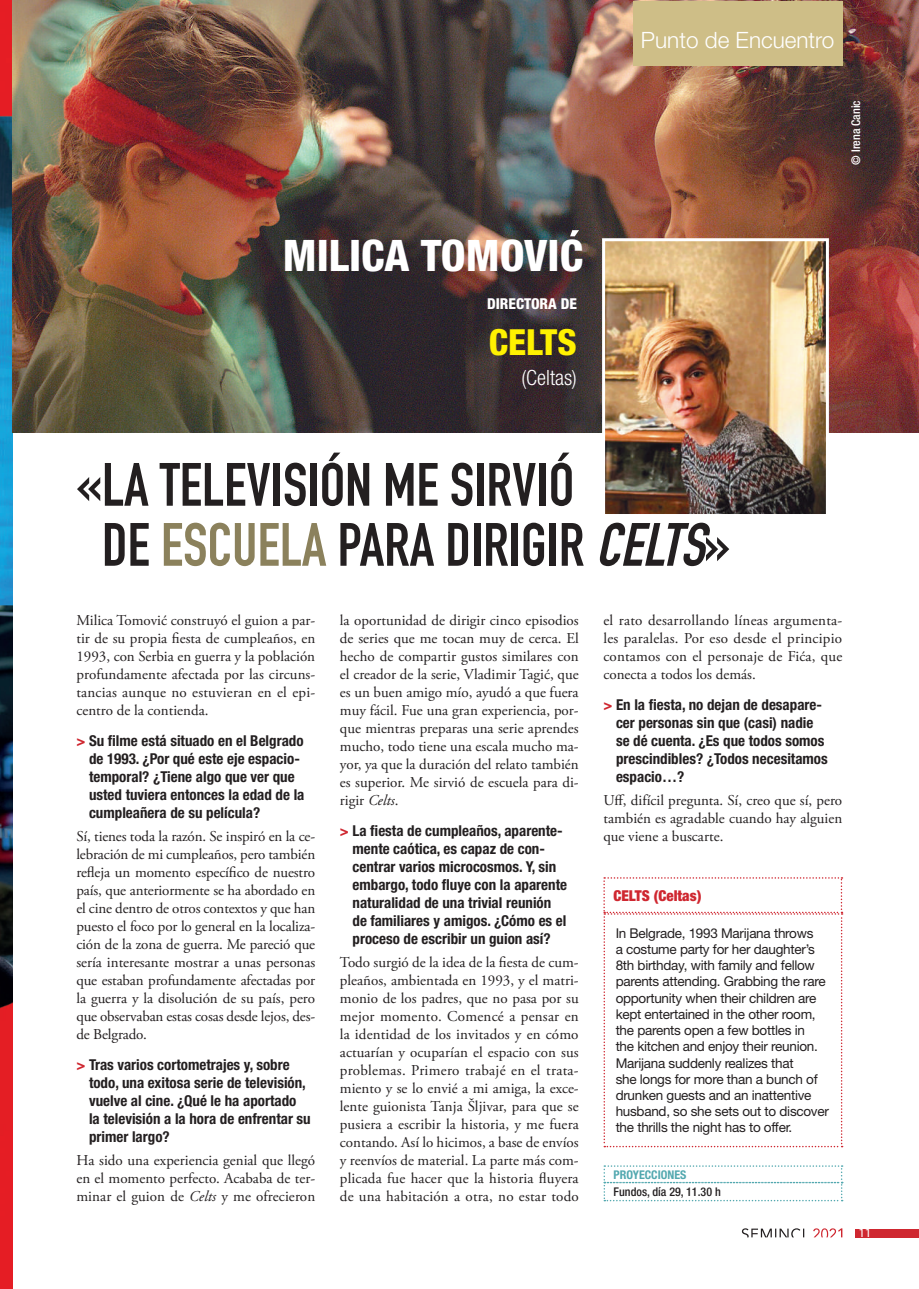
<style>
.page{position:relative;width:919px;height:1289px;background:#fff}
.page>*{position:absolute;margin:0;border:0;box-sizing:border-box;transform-origin:0 0}
.t1{font:60px/60px "DIN Engschrift Std";color:#231f20}
.t2{font:800 condensed 43.5px "Helvetica Neue LT Std";color:#fff}
.t3{font:800 condensed 36px "Helvetica Neue LT Std";color:#fff101}
.t4{font:300 22.5px "Helvetica Neue LT Std";color:#fff}
.t5{font:300 condensed 21px "Helvetica Neue LT Std";color:#fff}
.t6{font:15px/18px "Adobe Garamond Pro";color:#231f20;text-align:justify}
.t7{font:700 condensed 15px/18px "Helvetica Neue LT Std";color:#231f20}
.t8{font:900 condensed 15px "Helvetica Neue LT Std";color:#cf2730}
.t9{font:800 condensed 15px "Helvetica Neue LT Std";color:#fff}
.t10{font:13.5px/16.2px "Helvetica Neue LT Std";letter-spacing:-.02em;color:#231f20}
.t11{font:condensed 12.75px "Helvetica Neue LT Std";color:#fff}
.t12{font:500 condensed 12px "Helvetica Neue LT Std";color:#231f20}
.t13{font:700 condensed 12px "Helvetica Neue LT Std";color:#52a8af}
.t14{font:500 condensed 12px "Helvetica Neue LT Std";color:#fff}
.s1{color:#8b815c}
.s2{font-style:italic}
.s3{color:#cf2730}
</style>
<div class="page">
<div style="left:855px;top:1228px;width:63px;height:9px;background:#cf2730"></div>
<svg style="left:741px;top:1228px;width:63px;height:9px"></svg>
<svg style="left:813px;top:1228px;width:29px;height:9px"></svg>
<img style="left:0;top:0;width:13px;height:1288px">
<img style="left:13px;top:0;width:905px;height:432px">
<svg style="left:603px;top:877px;width:239px;height:270px"></svg>
<svg style="left:603px;top:1165px;width:239px;height:36px"></svg>
<div style="left:633px;top:1px;width:209px;height:65px;background:#cebe87"></div>
<img style="left:600px;top:237px;width:230px;height:277px">
<svg style="left:570px;top:230px;width:9px;height:6px"></svg>
<h3 class="t4" style="left:641px;top:27px;width:195px">Punto de Encuentro</h3>
<p class="t14" style="left:848px;top:165px;width:66px;rotate:-90deg">© Irena Canic</p>
<h2 class="t2" style="left:283px;top:229px;width:301px">MILICA TOMOVIC</h2>
<p class="t9" style="left:487px;top:294px;width:91px">DIRECTORA DE</p>
<h3 class="t3" style="left:489px;top:320px;width:89px">CELTS</h3>
<h3 class="t5" style="left:521px;top:365px;width:57px">(Celtas)</h3>
<h1 class="t1" style="left:102px;top:455px;width:629px;text-indent:-26px">«LA TELEVISIÓN ME SIRVIÓ<br>DE <span class="s1">ESCUELA</span> PARA DIRIGIR <span class="s2">CELTS</span>»</h1>
<p class="t6" style="left:76px;top:612px;width:240px">Milica Tomović construyó el guion a par&shy;tir de su propia fiesta de cumpleaños, en 1993, con Serbia en guerra y la población profundamente afectada por las circuns&shy;tancias aunque no estuvieran en el epi&shy;centro de la contienda.</p>
<p class="t7" style="left:89px;top:731px;width:217px;text-indent:-13px"><span class="s3">&gt;</span> Su filme está situado en el Belgrado de 1993. ¿Por qué este eje espacio&shy;temporal? ¿Tiene algo que ver que usted tuviera entonces la edad de la cumpleañera de su película?</p>
<p class="t6" style="left:76px;top:828px;width:240px">Sí, tienes toda la razón. Se inspiró en la ce&shy;lebración de mi cumpleaños, pero también refleja un momento específico de nuestro país, que anteriormente se ha abordado en el cine dentro de otros contextos y que han puesto el foco por lo general en la localiza&shy;ción de la zona de guerra. Me pareció que sería interesante mostrar a unas personas que estaban profundamente afectadas por la guerra y la disolución de su país, pero que observaban estas cosas desde lejos, des&shy;de Belgrado.</p>
<p class="t7" style="left:89px;top:1055px;width:223px;text-indent:-13px"><span class="s3">&gt;</span> Tras varios cortometrajes y, sobre todo, una exitosa serie de televisión, vuelve al cine. ¿Qué le ha aportado la televisión a la hora de enfrentar su primer largo?</p>
<p class="t6" style="left:76px;top:1152px;width:240px">Ha sido una experiencia genial que llegó en el momento perfecto. Acababa de ter&shy;minar el guion de <span class="s2">Celts</span> y me ofrecieron</p>
<p class="t6" style="left:340px;top:612px;width:240px">la oportunidad de dirigir cinco episodios de series que me tocan muy de cerca. El hecho de compartir gustos similares con el creador de la serie, Vladimir Tagić, que es un buen amigo mío, ayudó a que fuera muy fácil. Fue una gran experiencia, por&shy;que mientras preparas una serie aprendes mucho, todo tiene una escala mucho ma&shy;yor, ya que la duración del relato también es superior. Me sirvió de escuela para di&shy;rigir <span class="s2">Celts</span>.</p>
<p class="t7" style="left:352px;top:821px;width:216px;text-indent:-13px"><span class="s3">&gt;</span> La fiesta de cumpleaños, aparente&shy;mente caótica, es capaz de con&shy;centrar varios microcosmos. Y, sin embargo, todo fluye con la aparente naturalidad de una trivial reunión de familiares y amigos. ¿Cómo es el proceso de escribir un guion así?</p>
<p class="t6" style="left:340px;top:954px;width:240px">Todo surgió de la idea de la fiesta de cum&shy;pleaños, ambientada en 1993, y el matri&shy;monio de los padres, que no pasa por su mejor momento. Comencé a pensar en la identidad de los invitados y en cómo actuarían y ocuparían el espacio con sus problemas. Primero trabajé en el trata&shy;miento y se lo envié a mi amiga, la exce&shy;lente guionista Tanja Šljivar, para que se pusiera a escribir la historia, y me fuera contando. Así lo hicimos, a base de envíos y reenvíos de material. La parte más com&shy;plicada fue hacer que la historia fluyera de una habitación a otra, no estar todo</p>
<p class="t6" style="left:603px;top:612px;width:240px">el rato desarrollando líneas argumenta&shy;les paralelas. Por eso desde el principio contamos con el personaje de Fića, que conecta a todos los demás.</p>
<p class="t7" style="left:616px;top:695px;width:213px;text-indent:-13px"><span class="s3">&gt;</span> En la fiesta, no dejan de desapare&shy;cer personas sin que (casi) nadie se dé cuenta. ¿Es que todos somos prescindibles? ¿Todos necesitamos espacio…?</p>
<p class="t6" style="left:603px;top:792px;width:240px">Uff, difícil pregunta. Sí, creo que sí, pero también es agradable cuando hay alguien que viene a buscarte.</p>
<p class="t8" style="left:613px;top:886px;width:90px">CELTS (Celtas)</p>
<p class="t10" style="left:615px;top:924px;width:215px">In Belgrade, 1993 Marijana throws<br>a costume party for her daughter’s 8th birthday, with family and fellow parents attending. Grabbing the rare opportunity when their children are kept entertained in the other room, the parents open a few bottles in<br>the kitchen and enjoy their reunion.<br>Marijana suddenly realizes that<br>she longs for more than a bunch of drunken guests and an inattentive husband, so she sets out to discover the thrills the night has to offer.</p>
<p class="t13" style="left:613px;top:1166px;width:74px">PROYECCIONES</p>
<p class="t12" style="left:613px;top:1184px;width:109px">Fundos, día 29, 11.30 h</p>
<p class="t11" style="left:858px;top:1225px;width:14px">11</p>
</div>
